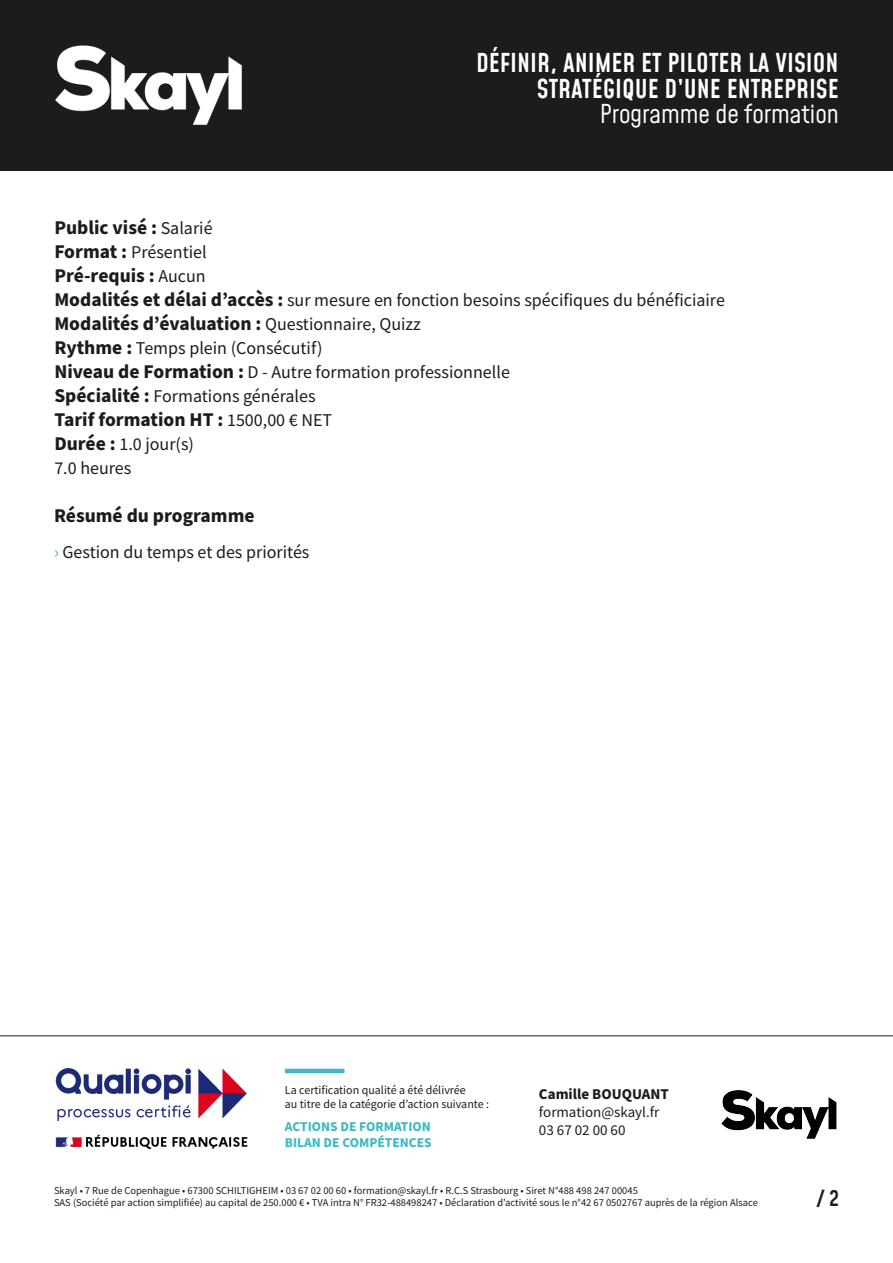
<style>
.page{position:relative;width:893px;height:1263px;background:#fff}
.page>*{position:absolute;margin:0;border:0;box-sizing:border-box;transform-origin:0 0}
.t1{font:300 25.5px/25.5px "Mohave";color:#fff;text-align:right}
.t2{font:300 21px "Mohave";color:#1c1c1b}
.t3{font:700 19.5px "Source Sans Pro";color:#1c1c1b}
.t4{font:18px "Source Sans Pro";color:#1c1c1b}
.t5{font:15px/18px "Source Sans Pro";color:#1c1c1b}
.t6{font:700 15px "Source Sans Pro";color:#1c1c1b}
.t7{font:700 13.5px/16.2px "Source Sans Pro";color:#3fb8c3}
.t8{font:12px/14.4px "Source Sans Pro";color:#1c1c1b}
.t9{font:10.5px/12.6px "Source Sans Pro";color:#1c1c1b}
.s1{font-weight:400;font-size:18px}
.s2{font-weight:700;font-size:19.5px}
.s3{color:#3fb8c3}
</style>
<div class="page">
<div style="left:0;top:0;width:893px;height:170px;background:#1c1c1b"></div>
<img style="left:55px;top:45px;width:187px;height:80px">
<hr style="left:0;top:1035px;width:893px;height:1px;background:#1c1c1b">
<img style="left:55px;top:1068px;width:193px;height:81px">
<hr style="left:285px;top:1069px;width:59px;height:4px;background:#3fb8c3">
<img style="left:721px;top:1090px;width:116px;height:49px">
<h1 class="t1" style="left:476px;top:52px;width:364px">DÉFINIR, ANIMER ET PILOTER LA VISION<br>STRATÉGIQUE D’UNE ENTREPRISE<br>Programme de formation</h1>
<p class="t3" style="left:54px;top:214px;width:160px">Public visé : <span class="s1">Salarié</span></p>
<p class="t4" style="left:54px;top:241px;width:154px"><span class="s2">Format :</span> Présentiel</p>
<p class="t3" style="left:54px;top:262px;width:153px">Pré-requis : <span class="s1">Aucun</span></p>
<p class="t4" style="left:54px;top:289px;width:672px"><span class="s2">Modalités et délai d’accès :</span> sur mesure en fonction besoins spécifiques du bénéficiaire</p>
<p class="t3" style="left:54px;top:310px;width:368px">Modalités d’évaluation : <span class="s1">Questionnaire, Quizz</span></p>
<p class="t4" style="left:54px;top:337px;width:270px"><span class="s2">Rythme :</span> Temps plein (Consécutif)</p>
<p class="t4" style="left:54px;top:361px;width:457px"><span class="s2">Niveau de Formation :</span> D - Autre formation professionnelle</p>
<p class="t4" style="left:54px;top:385px;width:263px"><span class="s2">Spécialité :</span> Formations générales</p>
<p class="t3" style="left:54px;top:406px;width:279px">Tarif formation HT : <span class="s1">1500,00 € NET</span></p>
<p class="t4" style="left:54px;top:433px;width:141px"><span class="s2">Durée :</span> 1.0 jour(s)</p>
<p class="t4" style="left:54px;top:457px;width:79px">7.0 heures</p>
<p class="t3" style="left:54px;top:502px;width:202px">Résumé du programme</p>
<p class="t4" style="left:54px;top:541px;width:257px"><span class="s3">›</span> Gestion du temps et des priorités</p>
<p class="t8" style="left:285px;top:1083px;width:206px">La certification qualité a été délivrée<br>au titre de la catégorie d’action suivante :</p>
<p class="t6" style="left:539px;top:1084px;width:131px">Camille BOUQUANT</p>
<p class="t5" style="left:539px;top:1103px;width:122px">formation@skayl.fr<br>03 67 02 00 60</p>
<p class="t7" style="left:285px;top:1118px;width:148px">ACTIONS DE FORMATION<br>BILAN DE COMPÉTENCES</p>
<p class="t9" style="left:54px;top:1184px;width:705px">Skayl • 7 Rue de Copenhague • 67300 SCHILTIGHEIM • 03 67 02 00 60 • formation@skayl.fr • R.C.S Strasbourg • Siret N°488 498 247 00045<br>SAS (Société par action simplifiée) au capital de 250.000 € • TVA intra N° FR32-488498247 • Déclaration d’activité sous le n°42 67 0502767 auprès de la région Alsace</p>
<p class="t2" style="left:817px;top:1185px;width:24px">/ 2</p>
</div>
